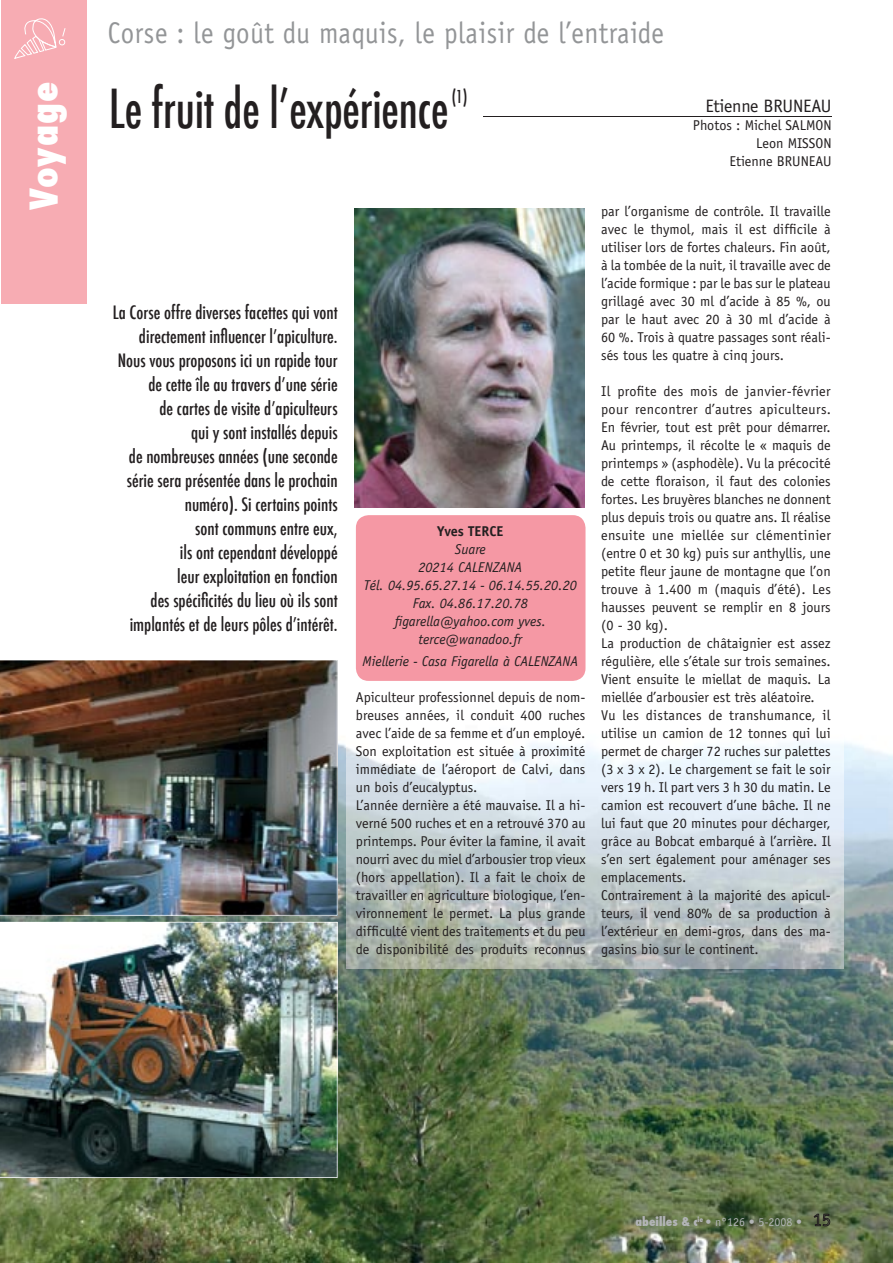
<style>
.page{position:relative;width:893px;height:1263px;background:#fff}
.page>*{position:absolute;margin:0;border:0;box-sizing:border-box;transform-origin:0 0}
.t1{font:500 condensed 52.5px "Futura";letter-spacing:-.005em;color:#231f20;scale:.9 1}
.t2{font:800 condensed 37.5px "Futura";letter-spacing:.02em;color:#fff}
.t3{font:30px "Officina Sans";letter-spacing:.02em;color:#939597;scale:.9 1}
.t4{font:500 condensed 18px/24px "Futura";color:#231f20;text-align:right}
.t5{font:18px "Officina Sans";letter-spacing:-.01em;color:#231f20}
.t6{font:500 condensed 17.4px "Futura";color:#231f20;scale:.9 1}
.t7{font:14.25px/18px "Officina Sans";color:#231f20}
.t8{font:italic 14.25px/18px "Officina Sans";color:#231f20;text-align:center}
.t9{font:700 14.25px "Officina Sans";color:#231f20}
.t10{font:12px "Officina Sans";color:#b2b4b6}
.s1{font-family:"Futura";font-weight:800;font-stretch:condensed}
</style>
<div class="page">
<img style="left:0;top:742px;width:893px;height:521px">
<img style="left:346px;top:664px;width:497px;height:305px">
<div style="left:2px;top:1px;width:85px;height:303px;background:#f7acb3"></div>
<svg style="left:14px;top:18px;width:52px;height:41px"></svg>
<hr style="left:483px;top:116px;width:349px;height:1px;background:#231f20">
<img style="left:0;top:922px;width:338px;height:256px">
<img style="left:354px;top:208px;width:230px;height:300px">
<img style="left:0;top:660px;width:338px;height:256px">
<div style="left:356px;top:515px;width:229px;height:166px;background:#f598a4;border-radius:13px"></div>
<svg style="left:814px;top:1214px;width:16px;height:14px"></svg>
<h2 class="t2" style="left:19px;top:210px;width:130px;rotate:-90deg">Voyage</h2>
<h3 class="t3" style="left:108px;top:16px;width:619px">Corse : le goût du maquis, le plaisir de l’entraide</h3>
<h1 class="t1" style="left:109px;top:75px;width:379px">Le fruit de lʼexpérience</h1>
<p class="t6" style="left:452px;top:86px;width:19px">(1)</p>
<p class="t5" style="left:705px;top:95px;width:128px">Etienne BRUNEAU</p>
<p class="t7" style="left:693px;top:116px;width:140px;text-align:right">Photos : Michel SALMON<br>Leon MISSON<br>Etienne BRUNEAU</p>
<p class="t4" style="left:113px;top:300px;width:226px">La Corse offre diverses facettes qui vont directement influencer lʼapiculture.<br>Nous vous proposons ici un rapide tour de cette île au travers dʼune série<br>de cartes de visite dʼapiculteurs<br>qui y sont installés depuis<br>de nombreuses années (une seconde série sera présentée dans le prochain numéro). Si certains points<br>sont communs entre eux,<br>ils ont cependant développé<br>leur exploitation en fonction<br>des spécificités du lieu où ils sont implantés et de leurs pôles dʼintérêt.</p>
<p class="t9" style="left:437px;top:522px;width:67px">Yves TERCE</p>
<p class="t8" style="left:364px;top:540px;width:215px">Suare<br>20214 CALENZANA<br>Tél. 04.95.65.27.14 - 06.14.55.20.20<br>Fax. 04.86.17.20.78 figarella@yahoo.com yves. terce@wanadoo.fr</p>
<p class="t8" style="left:362px;top:652px;width:217px">Miellerie - Casa Figarella à CALENZANA</p>
<p class="t7" style="left:356px;top:688px;width:231px">Apiculteur professionnel depuis de nom&shy;breuses années, il conduit 400 ruches avec l’aide de sa femme et d’un employé.<br>Son exploitation est située à proximité immédiate de l’aéroport de Calvi, dans un bois d’eucalyptus.<br>L’année dernière a été mauvaise. Il a hi&shy;verné 500 ruches et en a retrouvé 370 au printemps. Pour éviter la famine, il avait nourri avec du miel d’arbousier trop vieux (hors appellation). Il a fait le choix de travailler en agriculture biologique, l’en&shy;vironnement le permet. La plus grande difficulté vient des traitements et du peu de disponibilité des produits reconnus</p>
<p class="t7" style="left:601px;top:202px;width:231px;text-align:justify">par l’organisme de contrôle. Il travaille avec le thymol, mais il est difficile à utiliser lors de fortes chaleurs. Fin août, à la tombée de la nuit, il travaille avec de l’acide formique : par le bas sur le plateau grillagé avec 30 ml d’acide à 85 %, ou par le haut avec 20 à 30 ml d’acide à 60 %. Trois à quatre passages sont réali&shy;sés tous les quatre à cinq jours.</p>
<p class="t7" style="left:601px;top:382px;width:231px">Il profite des mois de janvier-février pour rencontrer d’autres apiculteurs.<br>En février, tout est prêt pour démarrer.<br>Au printemps, il récolte le « maquis de printemps » (asphodèle). Vu la précocité de cette floraison, il faut des colonies fortes. Les bruyères blanches ne donnent plus depuis trois ou quatre ans. Il réalise ensuite une miellée sur clémentinier (entre 0 et 30 kg) puis sur anthyllis, une petite fleur jaune de montagne que l’on trouve à 1.400 m (maquis d’été). Les hausses peuvent se remplir en 8 jours (0 - 30 kg).<br>La production de châtaignier est assez régulière, elle s’étale sur trois semaines.<br>Vient ensuite le miellat de maquis. La miellée d’arbousier est très aléatoire.<br>Vu les distances de transhumance, il utilise un camion de 12 tonnes qui lui permet de charger 72 ruches sur palettes (3 x 3 x 2). Le chargement se fait le soir vers 19 h. Il part vers 3 h 30 du matin. Le camion est recouvert d’une bâche. Il ne lui faut que 20 minutes pour décharger, grâce au Bobcat embarqué à l’arrière. Il s’en sert également pour aménager ses emplacements.<br>Contrairement à la majorité des apicul&shy;teurs, il vend 80% de sa production à l’extérieur en demi-gros, dans des ma&shy;gasins bio sur le continent.</p>
<p class="t10" style="left:635px;top:1214px;width:168px"><span class="s1">abeilles &amp; c</span><sup>ie</sup> • n°126 • 5-2008 •</p>
</div>
